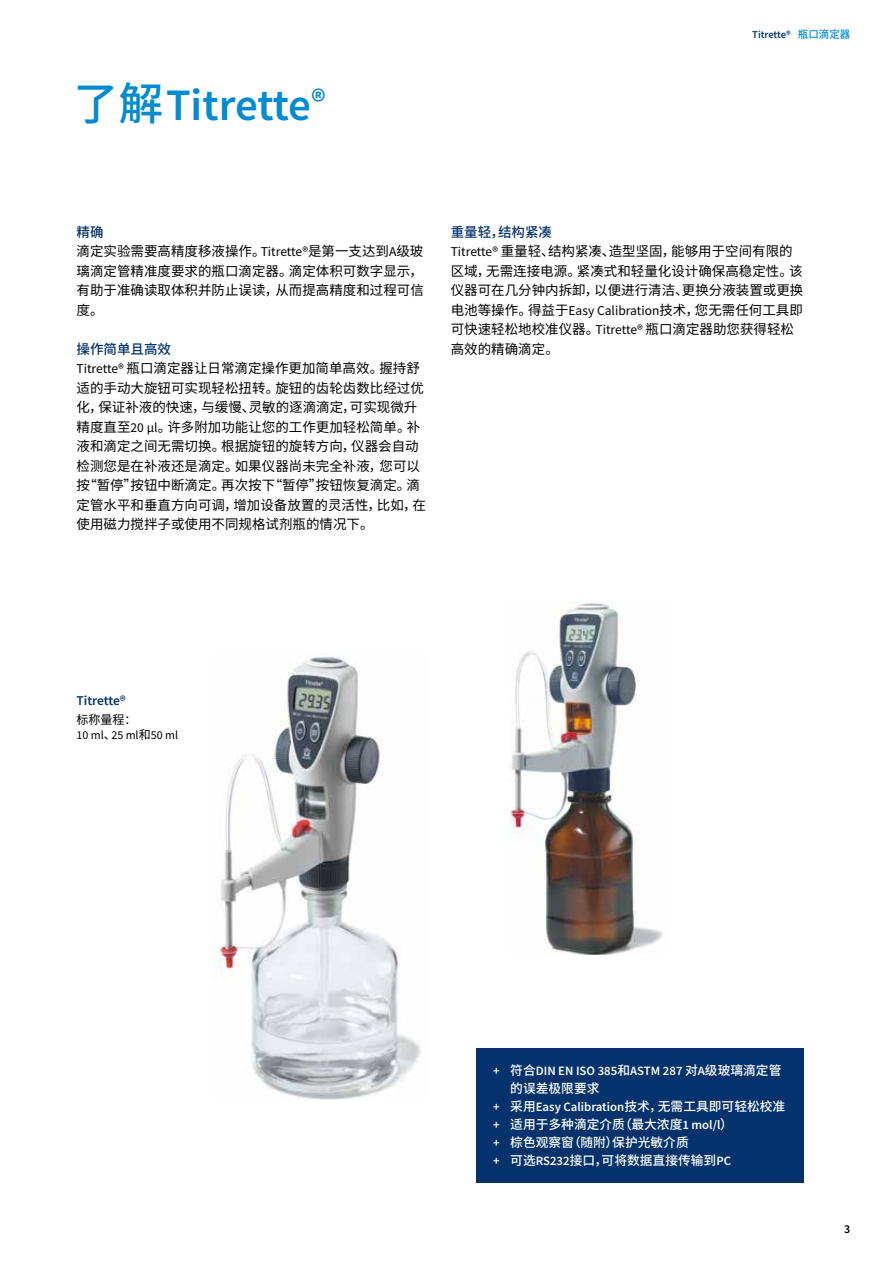
<style>
.page{position:relative;width:893px;height:1263px;background:#fff}
.page>*{position:absolute;margin:0;border:0;box-sizing:border-box;transform-origin:0 0}
.t1{font:600 45px "Source Sans Pro";letter-spacing:-.01em;color:#008bd2}
.t2{font:13.5px/19.5px "Source Han Sans CN";color:#000}
.t3{font:600 13.5px "Source Sans Pro";letter-spacing:-.01em;color:#03326c}
.t4{font:500 12.75px/18px "Source Han Sans CN";color:#fff}
.t5{font:600 12.75px "Source Sans Pro";color:#fff}
.t6{font:12px "Source Sans Pro";color:#000}
.t7{font:12px "Source Han Sans CN";color:#000}
.t8{font:600 12px "Source Sans Pro";color:#000}
.t9{font:600 10.5px "Source Sans Pro";letter-spacing:-.01em;color:#03326c}
.s1{font-family:"Source Han Sans CN";font-weight:500}
.s2{font-family:"Source Han Sans CN";font-weight:500;color:#008bd2}
.s3{font-weight:500;color:#03326c}
.s4{font-family:"Source Sans Pro"}
.s5{font-family:"Source Han Sans CN"}
.s6{font-family:"Source Sans Pro";font-weight:600}
</style>
<div class="page">
<img style="left:214px;top:653px;width:207px;height:447px">
<img style="left:510px;top:601px;width:153px;height:354px">
<div style="left:476px;top:1048px;width:328px;height:134px;background:#03326c"></div>
<h1 class="t1" style="left:73px;top:75px;width:254px"><span class="s1">了解</span>Titrette<sup>®</sup></h1>
<p class="t9" style="left:752px;top:28px;width:100px">Titrette® <span class="s2">瓶口滴定器</span></p>
<p class="t2" style="left:77px;top:222px;width:349px"><span class="s3">精确<br></span>滴定实验需要高精度移液操作。<span class="s4">Titrette®</span>是第一支达到<span class="s4">A</span>级玻璃滴定管精准度要求的瓶口滴定器。滴定体积可数字显示，有助于准确读取体积并防止误读，从而提高精度和过程可信度。</p>
<p class="t2" style="left:77px;top:339px;width:351px"><span class="s3">操作简单且高效<br></span><span class="s4">Titrette®</span> 瓶口滴定器让日常滴定操作更加简单高效。握持舒适的手动大旋钮可实现轻松扭转。旋钮的齿轮齿数比经过优化，保证补液的快速，与缓慢、灵敏的逐滴滴定，可实现微升精度直至<span class="s4">20 µl</span>。许多附加功能让您的工作更加轻松简单。补液和滴定之间无需切换。根据旋钮的旋转方向，仪器会自动检测您是在补液还是滴定。如果仪器尚未完全补液，您可以按“暂停”按钮中断滴定。再次按下“暂停”按钮恢复滴定。滴定管水平和垂直方向可调，增加设备放置的灵活性，比如，在使用磁力搅拌子或使用不同规格试剂瓶的情况下。</p>
<p class="t2" style="left:451px;top:222px;width:354px"><span class="s3">重量轻，结构紧凑<br></span><span class="s4">Titrette®</span> 重量轻、结构紧凑、造型坚固，能够用于空间有限的区域，无需连接电源。紧凑式和轻量化设计确保高稳定性。该仪器可在几分钟内拆卸，以便进行清洁、更换分液装置或更换电池等操作。得益于<span class="s4">Easy Calibration</span>技术，您无需任何工具即可快速轻松地校准仪器。<span class="s4">Titrette®</span> 瓶口滴定器助您获得轻松高效的精确滴定。</p>
<p class="t3" style="left:77px;top:691px;width:51px">Titrette®</p>
<p class="t7" style="left:77px;top:713px;width:62px">标称量程：</p>
<p class="t6" style="left:77px;top:727px;width:103px">10 ml<span class="s5">、</span>25 ml<span class="s5">和</span>50 ml</p>
<p class="t5" style="left:493px;top:1062px;width:290px">+ <span class="s1">符合</span>DIN EN ISO 385<span class="s1">和</span>ASTM 287 <span class="s1">对</span>A<span class="s1">级玻璃滴定管</span></p>
<p class="t4" style="left:510px;top:1080px;width:91px">的误差极限要求</p>
<p class="t5" style="left:493px;top:1098px;width:294px">+ <span class="s1">采用</span>Easy Calibration<span class="s1">技术，无需工具即可轻松校准</span></p>
<p class="t4" style="left:493px;top:1116px;width:241px"><span class="s6">+</span> 适用于多种滴定介质（最大浓度<span class="s6">1 mol/l</span>）<span class="s6">+</span> 棕色观察窗（随附）保护光敏介质<br><span class="s6">+</span> 可选<span class="s6">RS232</span>接口，可将数据直接传输到<span class="s6">PC</span></p>
<p class="t8" style="left:844px;top:1221px;width:8px">3</p>
</div>
